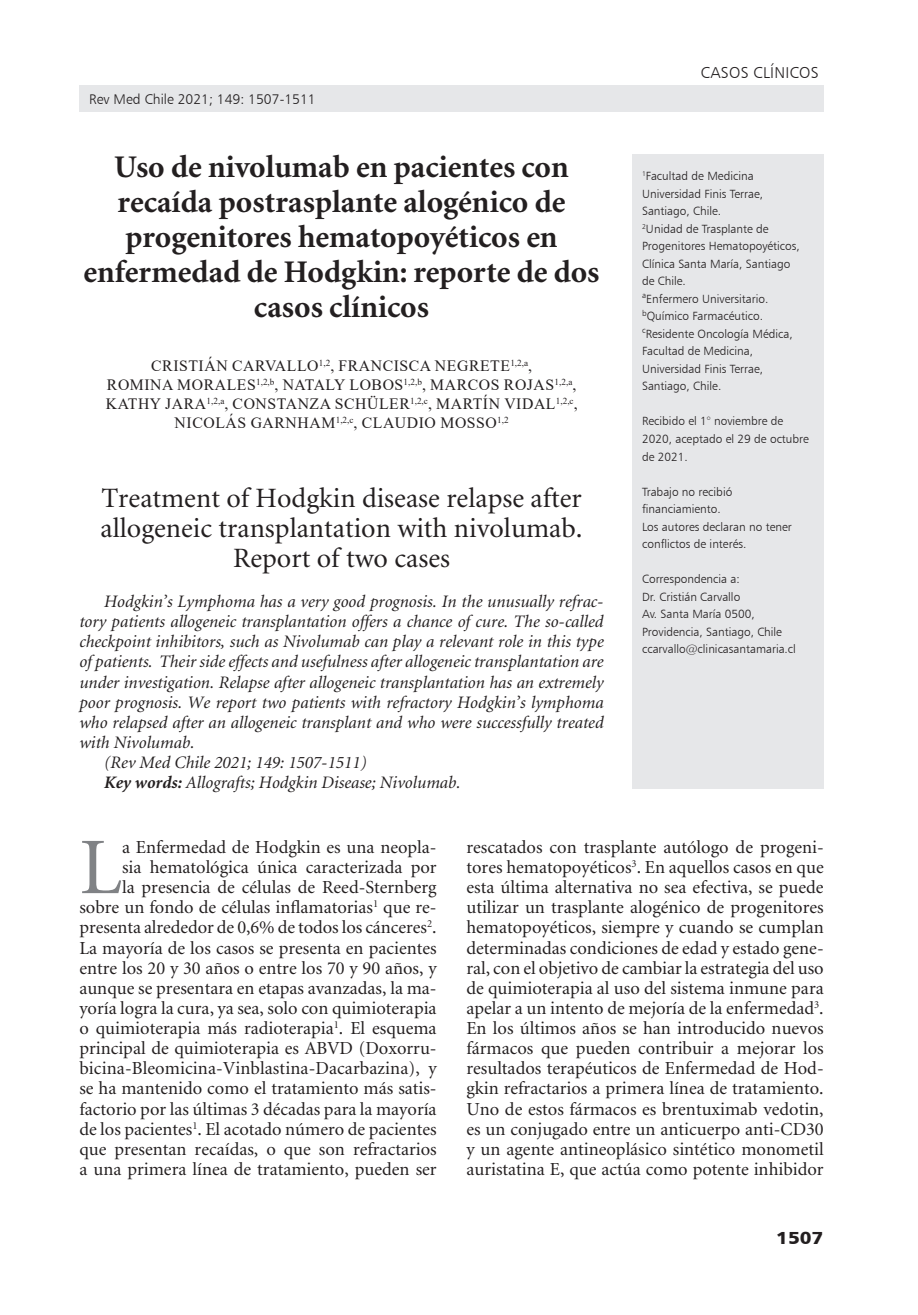
<style>
.page{position:relative;width:918px;height:1315px;background:#fff}
.page>*{position:absolute;margin:0;border:0;box-sizing:border-box;transform-origin:0 0}
.t1{font:80.33px "Minion";color:#808285}
.t2{font:700 31.5px/35px "Minion";color:#231f20;text-align:center}
.t3{font:28px/29.8px "Minion";color:#231f20;text-align:center}
.t4{font:18.38px/20.1px "Minion";color:#231f20;text-align:right}
.t5{font:italic 17.5px "Minion";color:#231f20}
.t6{font:17.5px "Humanist 777 BT Black B";color:#231f20;scale:1.1 1}
.t7{font:15.75px/18.9px "Times New Roman";letter-spacing:.035em;color:#231f20;text-align:center}
.t8{font:15.75px "Humanist 777 BT Light B";letter-spacing:.02em;color:#231f20}
.t9{font:14px "Humanist 777 BT Light B";color:#231f20}
.t10{font:11.9px/17.5px "Humanist 777 BT Light B";color:#231f20}
.s1{font-weight:700}
</style>
<div class="page">
<div style="left:79px;top:85px;width:744px;height:26px;background:#e6e7e9"></div>
<div style="left:632px;top:154px;width:191px;height:634px;background:#e6e7e9"></div>
<p class="t9" style="left:89px;top:90px;width:228px">Rev Med Chile 2021; 149: 1507-1511</p>
<h2 class="t2" style="left:84px;top:151px;width:517px">Uso de nivolumab en pacientes con recaída postrasplante alogénico de progenitores hematopoyéticos en enfermedad de Hodgkin: reporte de dos casos clínicos</h2>
<p class="t7" style="left:106px;top:356px;width:473px">CRISTIÁN CARVALLO<sup>1,2</sup>, FRANCISCA NEGRETE<sup>1,2,a</sup>,<br>ROMINA MORALES<sup>1,2,b</sup>, NATALY LOBOS<sup>1,2,b</sup>, MARCOS ROJAS<sup>1,2,a</sup>, KATHY JARA<sup>1,2,a</sup>, CONSTANZA SCHÜLER<sup>1,2,c</sup>, MARTÍN VIDAL<sup>1,2,c</sup>, NICOLÁS GARNHAM<sup>1,2,c</sup>, CLAUDIO MOSSO<sup>1,2</sup></p>
<h3 class="t3" style="left:101px;top:484px;width:483px">Treatment of Hodgkin disease relapse after allogeneic transplantation with nivolumab.<br>Report of two cases</h3>
<p class="t5" style="left:104px;top:593px;width:501px">Hodgkin’s Lymphoma has a very good prognosis. In the unusually refrac-</p>
<p class="t5" style="left:79px;top:613px;width:526px">tory patients allogeneic transplantation offers a chance of cure. The so-called</p>
<p class="t5" style="left:79px;top:633px;width:526px">checkpoint inhibitors, such as Nivolumab can play a relevant role in this type</p>
<p class="t5" style="left:79px;top:653px;width:526px">of patients. Their side effects and usefulness after allogeneic transplantation are</p>
<p class="t5" style="left:79px;top:673px;width:526px">under investigation. Relapse after allogeneic transplantation has an extremely</p>
<p class="t5" style="left:79px;top:693px;width:526px">poor prognosis. We report two patients with refractory Hodgkin’s lymphoma</p>
<p class="t5" style="left:79px;top:713px;width:526px">who relapsed after an allogeneic transplant and who were successfully treated</p>
<p class="t5" style="left:79px;top:733px;width:117px">with Nivolumab.</p>
<p class="t5" style="left:104px;top:754px;width:264px">(Rev Med Chile 2021; 149: 1507-1511)</p>
<p class="t5" style="left:104px;top:774px;width:358px"><span class="s1">Key words:</span> Allografts; Hodgkin Disease; Nivolumab.</p>
<p class="t8" style="left:701px;top:63px;width:119px">CASOS CLÍNICOS</p>
<p class="t10" style="left:642px;top:167px;width:159px"><sup>1</sup>Facultad de Medicina<br>Universidad Finis Terrae,<br>Santiago, Chile.<br><sup>2</sup>Unidad de Trasplante de<br>Progenitores Hematopoyéticos,<br>Clínica Santa María, Santiago de Chile.<br><sup>a</sup>Enfermero Universitario. <sup>b</sup>Químico Farmacéutico. <sup>c</sup>Residente Oncología Médica,<br>Facultad de Medicina,<br>Universidad Finis Terrae,<br>Santiago, Chile.</p>
<p class="t10" style="left:642px;top:412px;width:168px">Recibido el 1° noviembre de<br>2020, aceptado el 29 de octubre de 2021.</p>
<p class="t10" style="left:642px;top:482px;width:151px">Trabajo no recibió financiamiento.<br>Los autores declaran no tener conflictos de interés.</p>
<p class="t10" style="left:642px;top:570px;width:155px">Correspondencia a:<br>Dr. Cristián Carvallo<br>Av. Santa María 0500,<br>Providencia, Santiago, Chile ccarvallo@clinicasantamaria.cl</p>
<p class="t4" style="left:79px;top:837px;width:359px">a Enfermedad de Hodgkin es una neopla-<br>sia hematológica única caracterizada por<br>la presencia de células de Reed-Sternberg sobre un fondo de células inflamatorias<sup>1</sup> que re&shy;presenta alrededor de 0,6% de todos los cánceres<sup>2</sup>.<br>La mayoría de los casos se presenta en pacientes entre los 20 y 30 años o entre los 70 y 90 años, y aunque se presentara en etapas avanzadas, la ma&shy;yoría logra la cura, ya sea, solo con quimioterapia o quimioterapia más radioterapia<sup>1</sup>. El esquema principal de quimioterapia es ABVD (Doxorru&shy;bicina-Bleomicina-Vinblastina-Dacarbazina), y se ha mantenido como el tratamiento más satis&shy;factorio por las últimas 3 décadas para la mayoría de los pacientes<sup>1</sup>. El acotado número de pacientes que presentan recaídas, o que son refractarios a una primera línea de tratamiento, pueden ser</p>
<p class="t4" style="left:466px;top:837px;width:359px;text-align:justify">rescatados con trasplante autólogo de progeni&shy;tores hematopoyéticos<sup>3</sup>. En aquellos casos en que esta última alternativa no sea efectiva, se puede utilizar un trasplante alogénico de progenitores hematopoyéticos, siempre y cuando se cumplan determinadas condiciones de edad y estado gene&shy;ral, con el objetivo de cambiar la estrategia del uso de quimioterapia al uso del sistema inmune para apelar a un intento de mejoría de la enfermedad<sup>3</sup>.<br>En los últimos años se han introducido nuevos fármacos que pueden contribuir a mejorar los resultados terapéuticos de Enfermedad de Hod&shy;gkin refractarios a primera línea de tratamiento.<br>Uno de estos fármacos es brentuximab vedotin, es un conjugado entre un anticuerpo anti-CD30 y un agente antineoplásico sintético monometil auristatina E, que actúa como potente inhibidor</p>
<h1 class="t1" style="left:79px;top:828px;width:44px">L</h1>
<p class="t6" style="left:776px;top:1226px;width:45px">1507</p>
</div>
